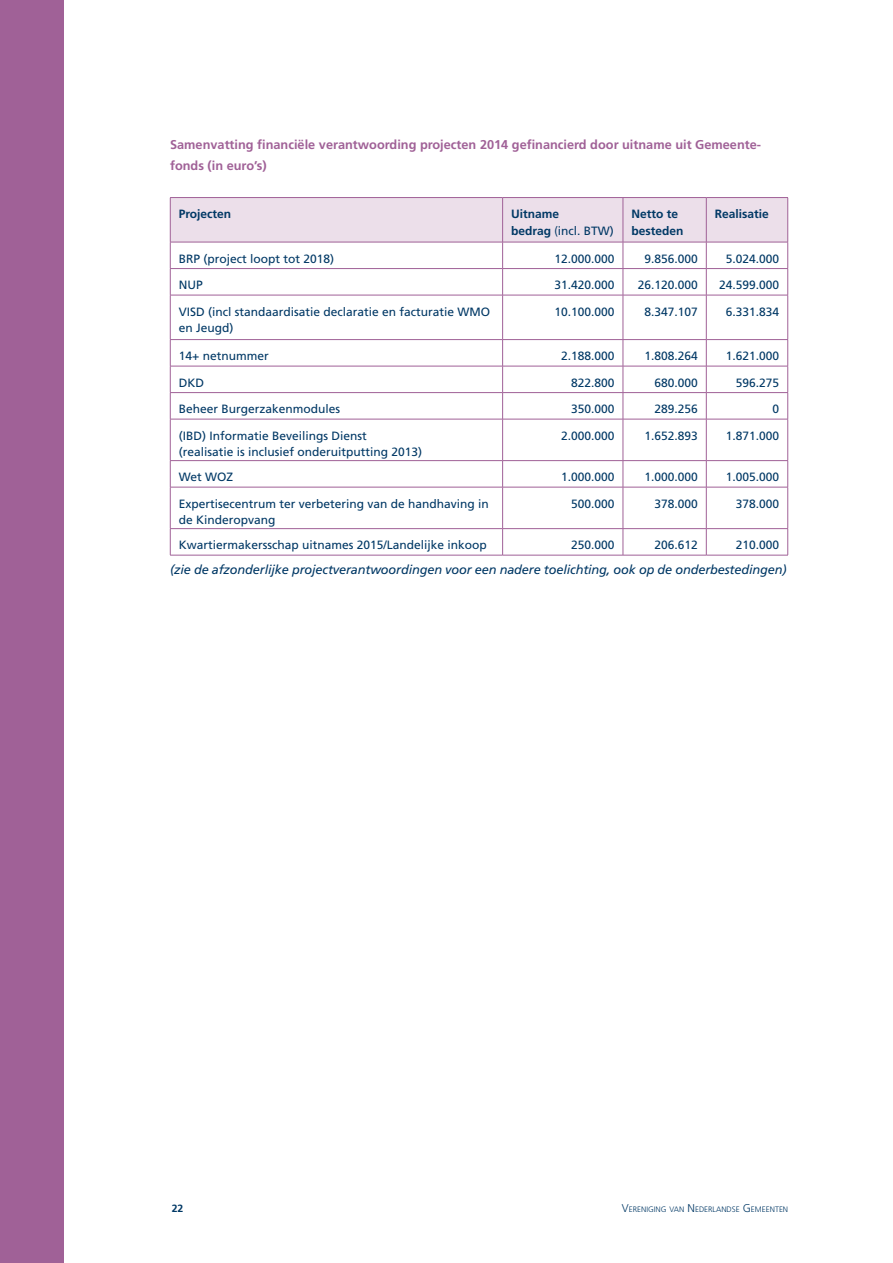
<style>
.page{position:relative;width:893px;height:1263px;background:#fff}
.page>*{position:absolute;margin:0;border:0;box-sizing:border-box;transform-origin:0 0}
._003_Tussenkop_2___8{font:700 12.75px/21.3px "Frutiger LT Std";color:#a06197}
._004_Broodtekst___8{font:italic 12.75px "Frutiger LT Std";letter-spacing:-.01em;color:#003865}
._006_Kader_Broodteks{font:12px/16.5px "Frutiger LT Std";color:#003865}
._006_Kader_Broodteks-2{font:700 12px/16.5px "Frutiger LT Std";color:#003865}
.t1{font:700 10.5px "Frutiger LT Std";color:#003865}
.t2{font:300 7.8px "Frutiger LT Std";color:#003865}
.s1{font-weight:700}
.s2{font-stretch:condensed}
.s3{font-size:11.25px}
</style>
<div class="page">
<div style="left:0;top:0;width:64px;height:1263px;background:#a06197"></div>
<hr style="left:170px;top:197px;width:333px;height:1px;background:#a06197">
<hr style="left:503px;top:197px;width:120px;height:1px;background:#a06197">
<hr style="left:623px;top:197px;width:83px;height:1px;background:#a06197">
<hr style="left:706px;top:197px;width:82px;height:1px;background:#a06197">
<svg style="left:170px;top:198px;width:618px;height:97px"></svg>
<hr style="left:170px;top:295px;width:333px;height:1px;background:#a06197">
<hr style="left:170px;top:295px;width:1px;height:44px;background:#a06197">
<hr style="left:503px;top:295px;width:120px;height:1px;background:#a06197">
<hr style="left:502px;top:295px;width:1px;height:44px;background:#a06197">
<hr style="left:623px;top:295px;width:83px;height:1px;background:#a06197">
<hr style="left:623px;top:295px;width:1px;height:44px;background:#a06197">
<hr style="left:706px;top:295px;width:82px;height:1px;background:#a06197">
<hr style="left:706px;top:295px;width:1px;height:44px;background:#a06197">
<hr style="left:787px;top:295px;width:1px;height:44px;background:#a06197">
<hr style="left:170px;top:339px;width:333px;height:1px;background:#a06197">
<hr style="left:503px;top:339px;width:120px;height:1px;background:#a06197">
<hr style="left:623px;top:339px;width:83px;height:1px;background:#a06197">
<hr style="left:706px;top:339px;width:82px;height:1px;background:#a06197">
<hr style="left:170px;top:366px;width:333px;height:1px;background:#a06197">
<hr style="left:503px;top:366px;width:120px;height:1px;background:#a06197">
<hr style="left:623px;top:366px;width:83px;height:1px;background:#a06197">
<hr style="left:706px;top:366px;width:82px;height:1px;background:#a06197">
<hr style="left:170px;top:392px;width:333px;height:1px;background:#a06197">
<svg style="left:170px;top:340px;width:1px;height:79px"></svg>
<hr style="left:503px;top:392px;width:120px;height:1px;background:#a06197">
<svg style="left:502px;top:340px;width:1px;height:79px"></svg>
<hr style="left:623px;top:392px;width:83px;height:1px;background:#a06197">
<svg style="left:623px;top:340px;width:1px;height:79px"></svg>
<hr style="left:706px;top:392px;width:82px;height:1px;background:#a06197">
<svg style="left:706px;top:340px;width:1px;height:79px"></svg>
<svg style="left:787px;top:340px;width:1px;height:79px"></svg>
<hr style="left:170px;top:419px;width:333px;height:1px;background:#a06197">
<hr style="left:170px;top:419px;width:1px;height:41px;background:#a06197">
<hr style="left:503px;top:419px;width:120px;height:1px;background:#a06197">
<hr style="left:502px;top:419px;width:1px;height:41px;background:#a06197">
<hr style="left:623px;top:419px;width:83px;height:1px;background:#a06197">
<hr style="left:623px;top:419px;width:1px;height:41px;background:#a06197">
<hr style="left:706px;top:419px;width:82px;height:1px;background:#a06197">
<hr style="left:706px;top:419px;width:1px;height:41px;background:#a06197">
<hr style="left:787px;top:419px;width:1px;height:41px;background:#a06197">
<hr style="left:170px;top:460px;width:333px;height:1px;background:#a06197">
<svg style="left:170px;top:461px;width:1px;height:26px"></svg>
<hr style="left:503px;top:460px;width:120px;height:1px;background:#a06197">
<svg style="left:502px;top:461px;width:1px;height:26px"></svg>
<hr style="left:623px;top:460px;width:83px;height:1px;background:#a06197">
<svg style="left:623px;top:461px;width:1px;height:26px"></svg>
<hr style="left:706px;top:460px;width:82px;height:1px;background:#a06197">
<svg style="left:706px;top:461px;width:1px;height:26px"></svg>
<svg style="left:787px;top:461px;width:1px;height:26px"></svg>
<hr style="left:170px;top:487px;width:333px;height:1px;background:#a06197">
<hr style="left:170px;top:487px;width:1px;height:41px;background:#a06197">
<hr style="left:503px;top:487px;width:120px;height:1px;background:#a06197">
<hr style="left:502px;top:487px;width:1px;height:41px;background:#a06197">
<hr style="left:623px;top:487px;width:83px;height:1px;background:#a06197">
<hr style="left:623px;top:487px;width:1px;height:41px;background:#a06197">
<hr style="left:706px;top:487px;width:82px;height:1px;background:#a06197">
<hr style="left:706px;top:487px;width:1px;height:41px;background:#a06197">
<hr style="left:787px;top:487px;width:1px;height:41px;background:#a06197">
<hr style="left:170px;top:528px;width:333px;height:1px;background:#a06197">
<svg style="left:170px;top:529px;width:1px;height:26px"></svg>
<hr style="left:503px;top:528px;width:120px;height:1px;background:#a06197">
<svg style="left:502px;top:529px;width:1px;height:26px"></svg>
<hr style="left:623px;top:528px;width:83px;height:1px;background:#a06197">
<svg style="left:623px;top:529px;width:1px;height:26px"></svg>
<hr style="left:706px;top:528px;width:82px;height:1px;background:#a06197">
<svg style="left:706px;top:529px;width:1px;height:26px"></svg>
<svg style="left:787px;top:529px;width:1px;height:26px"></svg>
<hr style="left:170px;top:555px;width:333px;height:1px;background:#a06197">
<hr style="left:503px;top:555px;width:120px;height:1px;background:#a06197">
<hr style="left:623px;top:555px;width:83px;height:1px;background:#a06197">
<hr style="left:706px;top:555px;width:82px;height:1px;background:#a06197">
<p class="_003_Tussenkop_2___8" style="left:170px;top:134px;width:592px">Samenvatting financiële verantwoording projecten 2014 gefinancierd door uitname uit Gemeente&shy;fonds (in euro’s)</p>
<p class="_006_Kader_Broodteks-2" style="left:179px;top:206px;width:54px">Projecten</p>
<p class="_006_Kader_Broodteks-2" style="left:511px;top:206px;width:50px">Uitname</p>
<p class="_006_Kader_Broodteks" style="left:511px;top:222px;width:104px"><span class="s1">bedrag</span> <span class="s2">(</span>incl. BTW)</p>
<p class="_006_Kader_Broodteks-2" style="left:631px;top:206px;width:54px">Netto te besteden</p>
<p class="_006_Kader_Broodteks-2" style="left:715px;top:206px;width:56px">Realisatie</p>
<p class="_006_Kader_Broodteks" style="left:179px;top:250px;width:157px">BRP (project loopt tot 2018)</p>
<p class="_006_Kader_Broodteks" style="left:554px;top:250px;width:62px">12.000.000</p>
<p class="_006_Kader_Broodteks" style="left:644px;top:250px;width:55px">9.856.000</p>
<p class="_006_Kader_Broodteks" style="left:726px;top:250px;width:55px">5.024.000</p>
<p class="_006_Kader_Broodteks" style="left:179px;top:277px;width:25px">NUP</p>
<p class="_006_Kader_Broodteks" style="left:554px;top:277px;width:62px">31.420.000</p>
<p class="_006_Kader_Broodteks" style="left:638px;top:277px;width:62px">26.120.000</p>
<p class="_006_Kader_Broodteks" style="left:719px;top:277px;width:62px">24.599.000</p>
<p class="_006_Kader_Broodteks" style="left:179px;top:303px;width:313px">VISD (incl standaardisatie declaratie en facturatie WMO en Jeugd)</p>
<p class="_006_Kader_Broodteks" style="left:554px;top:303px;width:62px">10.100.000</p>
<p class="_006_Kader_Broodteks" style="left:644px;top:303px;width:55px">8.347.107</p>
<p class="_006_Kader_Broodteks" style="left:726px;top:303px;width:55px">6.331.834</p>
<p class="_006_Kader_Broodteks" style="left:179px;top:348px;width:91px">14+ netnummer</p>
<p class="_006_Kader_Broodteks" style="left:561px;top:348px;width:55px">2.188.000</p>
<p class="_006_Kader_Broodteks" style="left:644px;top:348px;width:55px">1.808.264</p>
<p class="_006_Kader_Broodteks" style="left:726px;top:348px;width:55px">1.621.000</p>
<p class="_006_Kader_Broodteks" style="left:179px;top:374px;width:27px">DKD</p>
<p class="_006_Kader_Broodteks" style="left:571px;top:374px;width:45px">822.800</p>
<p class="_006_Kader_Broodteks" style="left:654px;top:374px;width:45px">680.000</p>
<p class="_006_Kader_Broodteks" style="left:736px;top:374px;width:45px">596.275</p>
<p class="_006_Kader_Broodteks" style="left:179px;top:401px;width:163px">Beheer Burgerzakenmodules</p>
<p class="_006_Kader_Broodteks" style="left:571px;top:401px;width:45px">350.000</p>
<p class="_006_Kader_Broodteks" style="left:654px;top:401px;width:45px">289.256</p>
<p class="_006_Kader_Broodteks" style="left:773px;top:401px;width:8px">0</p>
<p class="_006_Kader_Broodteks" style="left:179px;top:427px;width:190px">(IBD) Informatie Beveilings Dienst</p>
<p class="_006_Kader_Broodteks" style="left:179px;top:444px;width:245px">(realisatie is inclusief onderuitputting 2013)</p>
<p class="_006_Kader_Broodteks" style="left:561px;top:427px;width:55px">2.000.000</p>
<p class="_006_Kader_Broodteks" style="left:644px;top:427px;width:55px">1.652.893</p>
<p class="_006_Kader_Broodteks" style="left:726px;top:427px;width:55px">1.871.000</p>
<p class="_006_Kader_Broodteks" style="left:179px;top:469px;width:56px">Wet WOZ</p>
<p class="_006_Kader_Broodteks" style="left:561px;top:469px;width:55px">1.000.000</p>
<p class="_006_Kader_Broodteks" style="left:644px;top:469px;width:55px">1.000.000</p>
<p class="_006_Kader_Broodteks" style="left:726px;top:469px;width:55px">1.005.000</p>
<p class="_006_Kader_Broodteks" style="left:179px;top:495px;width:312px">Expertisecentrum ter verbetering van de handhaving in de Kinderopvang</p>
<p class="_006_Kader_Broodteks" style="left:571px;top:495px;width:45px">500.000</p>
<p class="_006_Kader_Broodteks" style="left:654px;top:495px;width:45px">378.000</p>
<p class="_006_Kader_Broodteks" style="left:736px;top:495px;width:45px">378.000</p>
<p class="_006_Kader_Broodteks" style="left:179px;top:537px;width:310px">Kwartiermakersschap uitnames 2015/Landelijke inkoop</p>
<p class="_006_Kader_Broodteks" style="left:571px;top:537px;width:45px">250.000</p>
<p class="_006_Kader_Broodteks" style="left:654px;top:537px;width:45px">206.612</p>
<p class="_006_Kader_Broodteks" style="left:736px;top:537px;width:45px">210.000</p>
<p class="_004_Broodtekst___8" style="left:170px;top:562px;width:618px">(zie de afzonderlijke projectverantwoordingen voor een nadere toelichting, ook op de onderbestedingen)</p>
<p class="t1" style="left:172px;top:1202px;width:13px">22</p>
<p class="t2" style="left:622px;top:1205px;width:168px"><span class="s3">V</span>ERENIGING VAN <span class="s3">N</span> EDERLANDSE <span class="s3">G</span> EMEENTEN</p>
</div>
